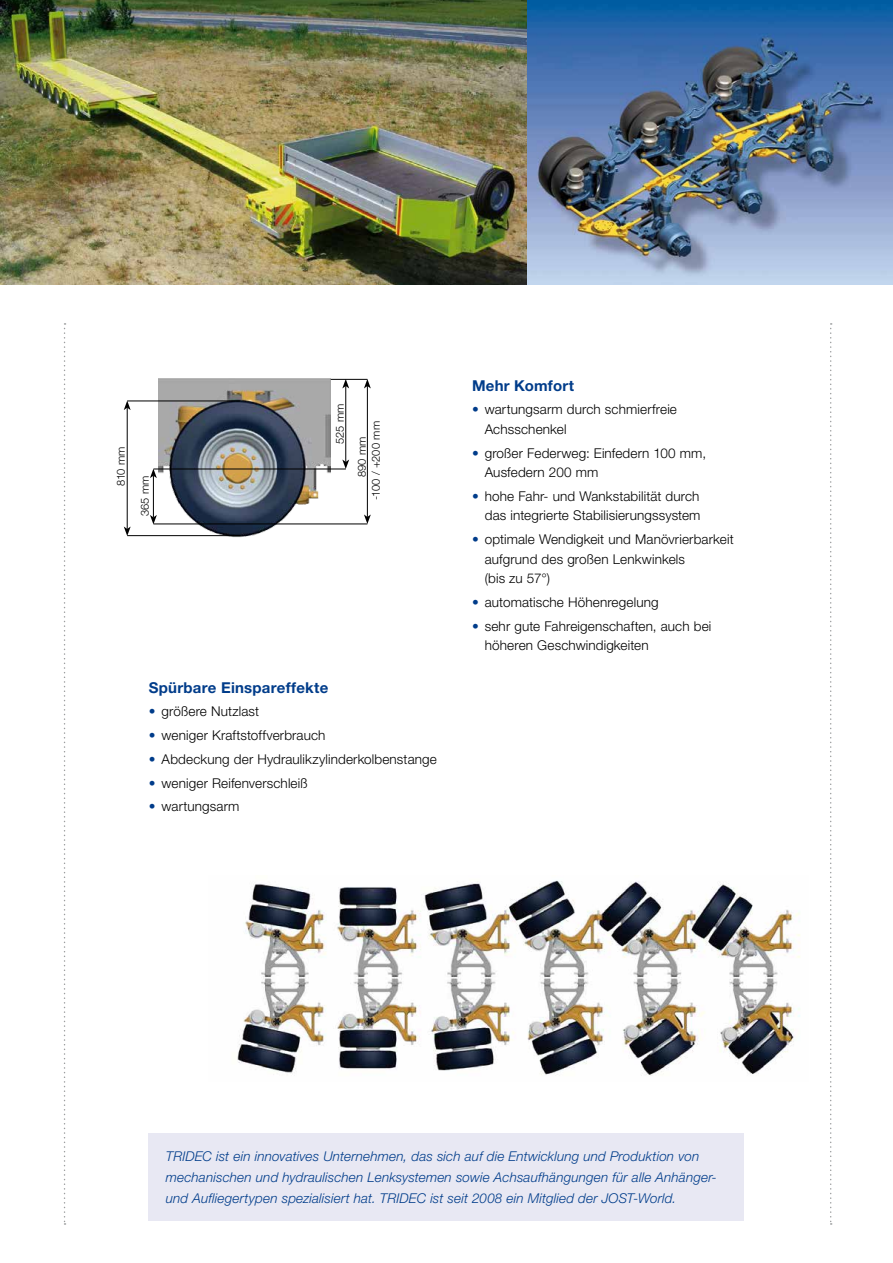
<style>
.page{position:relative;width:893px;height:1263px;background:#fff}
.page>*{position:absolute;margin:0;border:0;box-sizing:border-box;transform-origin:0 0}
.t1{font:700 15px "Helvetica Neue LT";letter-spacing:.015em;color:#003c8a}
.t2{font:300 13.5px/19.5px "Helvetica Neue LT";letter-spacing:.01em;color:#000}
.t3{font:italic 300 13.5px/21px "Helvetica Neue LT";letter-spacing:.01em;color:#003c8a}
.t4{font:300 11.1px/21.8px "Helvetica Neue LT";letter-spacing:.015em;color:#000}
.s1{color:#003c8a}
</style>
<div class="page">
<img style="left:237px;top:880px;width:563px;height:196px">
<svg style="left:64px;top:323px;width:2px;height:902px"></svg>
<svg style="left:830px;top:323px;width:2px;height:902px"></svg>
<img style="left:0;top:0;width:527px;height:285px">
<img style="left:527px;top:0;width:366px;height:285px">
<img style="left:158px;top:379px;width:173px;height:159px">
<hr style="left:367px;top:386px;width:1px;height:131px;background:#000">
<svg style="left:364px;top:379px;width:7px;height:9px"></svg>
<svg style="left:364px;top:514px;width:7px;height:10px"></svg>
<hr style="left:127px;top:408px;width:1px;height:121px;background:#000">
<svg style="left:124px;top:401px;width:7px;height:9px"></svg>
<svg style="left:124px;top:526px;width:7px;height:9px"></svg>
<hr style="left:345px;top:386px;width:1px;height:76px;background:#000">
<svg style="left:342px;top:380px;width:7px;height:8px"></svg>
<svg style="left:342px;top:459px;width:7px;height:10px"></svg>
<hr style="left:153px;top:476px;width:1px;height:41px;background:#000">
<svg style="left:150px;top:470px;width:7px;height:8px"></svg>
<svg style="left:150px;top:515px;width:7px;height:9px"></svg>
<hr style="left:331px;top:379px;width:36px;height:1px;background:#000">
<hr style="left:153px;top:469px;width:193px;height:1px;background:#000">
<hr style="left:153px;top:524px;width:214px;height:1px;background:#000">
<hr style="left:127px;top:401px;width:113px;height:1px;background:#000">
<hr style="left:127px;top:535px;width:113px;height:1px;background:#000">
<div style="left:149px;top:1133px;width:595px;height:87px;background:#e8e8f3"></div>
<p class="t4" style="left:109px;top:516px;width:71px;line-height:24px;text-indent:30px;rotate:-90deg">810 mm<br>365 mm</p>
<p class="t4" style="left:329px;top:477px;width:75px;text-indent:33px;rotate:-90deg">525 mm<br>890 mm</p>
<p class="t4" style="left:365px;top:500px;width:81px;rotate:-90deg">-100 / +200 mm</p>
<p class="t1" style="left:149px;top:678px;width:181px">Spürbare Einspareffekte</p>
<p class="t2" style="left:149px;top:701px;width:112px"><span class="s1">•</span> größere Nutzlast</p>
<p class="t2" style="left:149px;top:725px;width:178px"><span class="s1">•</span> weniger Kraftstoffverbrauch</p>
<p class="t2" style="left:149px;top:749px;width:290px"><span class="s1">•</span> Abdeckung der Hydraulikzylinderkolbenstange</p>
<p class="t2" style="left:149px;top:773px;width:160px"><span class="s1">•</span> weniger Reifenverschleiß</p>
<p class="t2" style="left:149px;top:796px;width:92px"><span class="s1">•</span> wartungsarm</p>
<p class="t1" style="left:472px;top:376px;width:104px">Mehr Komfort</p>
<p class="t2" style="left:485px;top:400px;width:194px;text-indent:-13px"><span class="s1">•</span> wartungsarm durch schmierfreie<br>Achsschenkel</p>
<p class="t2" style="left:485px;top:443px;width:223px;text-indent:-13px"><span class="s1">•</span> großer Federweg: Einfedern 100 mm,<br>Ausfedern 200 mm</p>
<p class="t2" style="left:472px;top:486px;width:230px;text-align:right"><span class="s1">•</span> hohe Fahr- und Wankstabilität durch das integrierte Stabilisierungssystem</p>
<p class="t2" style="left:485px;top:529px;width:250px;text-indent:-13px"><span class="s1">•</span> optimale Wendigkeit und Manövrierbarkeit aufgrund des großen Lenkwinkels<br>(bis zu 57°)</p>
<p class="t2" style="left:472px;top:592px;width:188px"><span class="s1">•</span> automatische Höhenregelung</p>
<p class="t2" style="left:485px;top:616px;width:228px;text-indent:-13px"><span class="s1">•</span> sehr gute Fahreigenschaften, auch bei höheren Geschwindigkeiten</p>
<p class="t3" style="left:166px;top:1145px;width:552px">TRIDEC ist ein innovatives Unternehmen, das sich auf die Entwicklung und Produktion von mechanischen und hydraulischen Lenksystemen sowie Achsaufhängungen für alle Anhänger&shy;und Aufliegertypen spezialisiert hat. TRIDEC ist seit 2008 ein Mitglied der JOST-World.</p>
</div>
